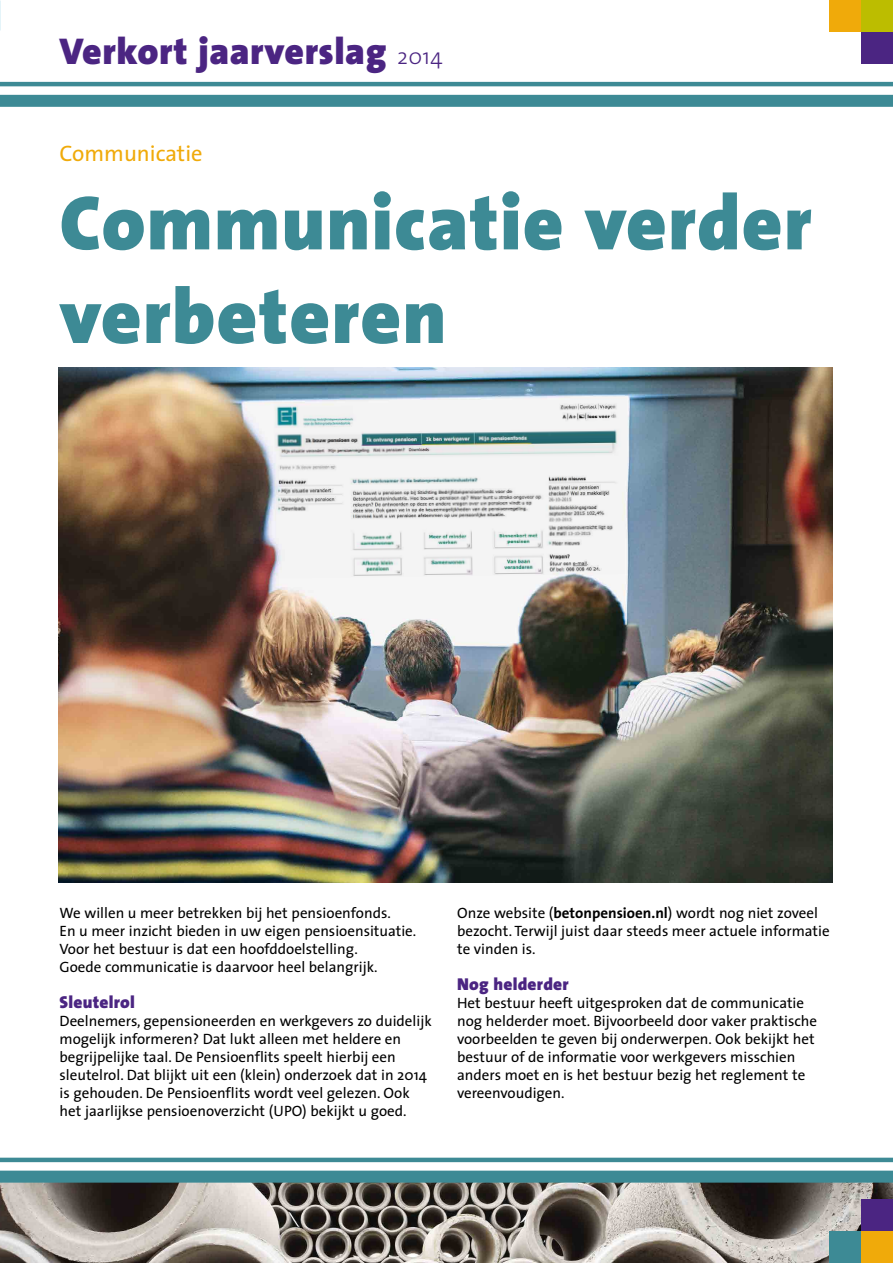
<style>
.page{position:relative;width:893px;height:1263px;background:#fff}
.page>*{position:absolute;margin:0;border:0;box-sizing:border-box;transform-origin:0 0}
.t1{font:900 78px/93.6px "The Sans";letter-spacing:.015em;color:#3d8a95}
.t2{font:900 37.5px "The Sans";letter-spacing:.015em;color:#4b2582}
.t3{font:22.5px "The Sans";color:#f0aa0a}
.t4{font:900 17.25px "The Sans";letter-spacing:.015em;color:#4b2582}
.t5{font:15px/18px "The Sans";color:#000}
.s1{font-weight:300;font-size:22.5px}
.s2{font-weight:700}
</style>
<div class="page">
<img style="left:0;top:1182px;width:893px;height:81px">
<div style="left:861px;top:0;width:32px;height:32px;background:#bcbd00"></div>
<div style="left:861px;top:32px;width:32px;height:32px;background:#4b2582"></div>
<div style="left:829px;top:0;width:32px;height:32px;background:#f0aa0a"></div>
<div style="left:861px;top:1231px;width:32px;height:32px;background:#f0aa0a"></div>
<div style="left:829px;top:1231px;width:32px;height:32px;background:#3d8a95"></div>
<div style="left:861px;top:1199px;width:32px;height:32px;background:#4b2582"></div>
<div style="left:0;top:95px;width:893px;height:12px;background:#3d8a95"></div>
<hr style="left:0;top:82px;width:893px;height:4px;background:#3d8a95">
<div style="left:0;top:1170px;width:893px;height:12px;background:#3d8a95"></div>
<hr style="left:0;top:1158px;width:893px;height:4px;background:#3d8a95">
<img style="left:59px;top:367px;width:774px;height:515px">
<img style="left:274px;top:396px;width:355px;height:182px">
<h2 class="t2" style="left:60px;top:20px;width:385px">Verkort jaarverslag <span class="s1">2014</span></h2>
<h3 class="t3" style="left:60px;top:135px;width:145px">Communicatie</h3>
<h1 class="t1" style="left:60px;top:175px;width:753px">Communicatie verder verbeteren</h1>
<p class="t5" style="left:60px;top:903px;width:358px">We willen u meer betrekken bij het pensioenfonds.<br>En u meer inzicht bieden in uw eigen pensioensituatie.<br>Voor het bestuur is dat een hoofddoelstelling.<br>Goede communicatie is daarvoor heel belangrijk.</p>
<p class="t4" style="left:60px;top:988px;width:77px">Sleutelrol</p>
<p class="t5" style="left:60px;top:1011px;width:374px">Deelnemers, gepensioneerden en werkgevers zo duidelijk mogelijk informeren? Dat lukt alleen met heldere en begrijpelijke taal. De Pensioenflits speelt hierbij een sleutelrol. Dat blijkt uit een (klein) onderzoek dat in 2014 is gehouden. De Pensioenflits wordt veel gelezen. Ook het jaarlijkse pensioenoverzicht (UPO) bekijkt u goed.</p>
<p class="t5" style="left:457px;top:903px;width:374px">Onze website (<span class="s2">betonpensioen.nl</span>) wordt nog niet zoveel bezocht. Terwijl juist daar steeds meer actuele informatie te vinden is.</p>
<p class="t4" style="left:457px;top:970px;width:113px">Nog helderder</p>
<p class="t5" style="left:457px;top:993px;width:361px">Het bestuur heeft uitgesproken dat de communicatie nog helderder moet. Bijvoorbeeld door vaker praktische voorbeelden te geven bij onderwerpen. Ook bekijkt het bestuur of de informatie voor werkgevers misschien anders moet en is het bestuur bezig het reglement te vereenvoudigen.</p>
</div>
